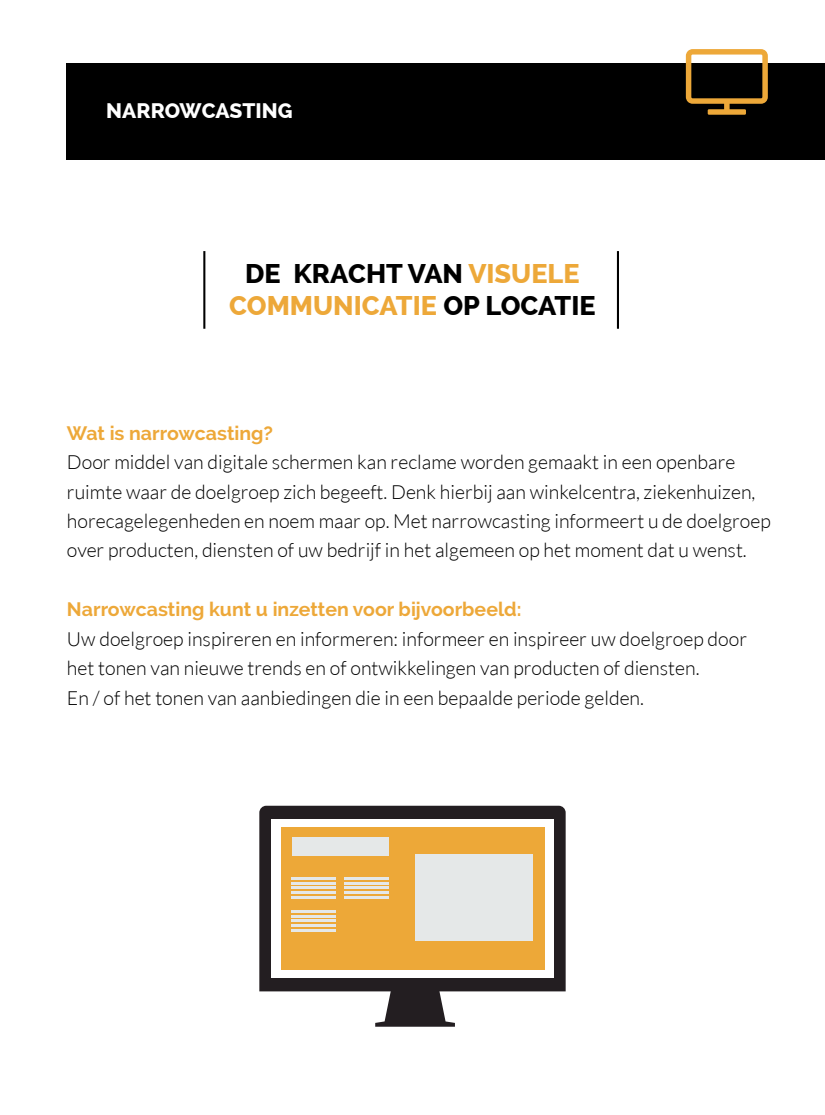
<style>
.page{position:relative;width:825px;height:1115px;background:#fff}
.page>*{position:absolute;margin:0;border:0;box-sizing:border-box;transform-origin:0 0}
.t1{font:76.5px "Font Awesome";color:#eda839}
.t2{font:800 27px/32.4px "Raleway";color:#000;text-align:center}
.t3{font:800 21px "Raleway";color:#fff}
.t4{font:300 19.5px/29.4px "Lato";color:#000}
.t5{font:700 19.5px "Raleway";color:#eda839}
.s1{color:#eda839}
</style>
<div class="page">
<div style="left:67px;top:63px;width:758px;height:96px;background:#000"></div>
<hr style="left:203px;top:251px;width:2px;height:77px;background:#000">
<hr style="left:617px;top:251px;width:2px;height:77px;background:#000">
<svg style="left:375px;top:991px;width:80px;height:35px"></svg>
<div style="left:259px;top:805px;width:307px;height:186px;background:#231e21"></div>
<div style="left:271px;top:819px;width:283px;height:158px;background:#fff"></div>
<div style="left:281px;top:827px;width:263px;height:142px;background:#eda838"></div>
<div style="left:415px;top:853px;width:118px;height:86px;background:#e5e8e8"></div>
<div style="left:292px;top:837px;width:97px;height:18px;background:#e5e8e8"></div>
<hr style="left:292px;top:877px;width:44px;height:2px;background:#e5e8e8">
<hr style="left:345px;top:877px;width:44px;height:2px;background:#e5e8e8">
<hr style="left:292px;top:909px;width:44px;height:3px;background:#e5e8e8">
<hr style="left:292px;top:881px;width:44px;height:3px;background:#e5e8e8">
<hr style="left:345px;top:881px;width:44px;height:3px;background:#e5e8e8">
<hr style="left:292px;top:914px;width:44px;height:3px;background:#e5e8e8">
<hr style="left:292px;top:886px;width:44px;height:2px;background:#e5e8e8">
<hr style="left:345px;top:886px;width:44px;height:2px;background:#e5e8e8">
<hr style="left:292px;top:919px;width:44px;height:2px;background:#e5e8e8">
<hr style="left:292px;top:891px;width:44px;height:2px;background:#e5e8e8">
<hr style="left:345px;top:891px;width:44px;height:2px;background:#e5e8e8">
<hr style="left:292px;top:923px;width:44px;height:3px;background:#e5e8e8">
<hr style="left:292px;top:895px;width:44px;height:3px;background:#e5e8e8">
<hr style="left:345px;top:895px;width:44px;height:3px;background:#e5e8e8">
<hr style="left:292px;top:928px;width:44px;height:3px;background:#e5e8e8">
<p class="t3" style="left:106px;top:102px;width:188px">NARROWCASTING</p>
<h2 class="t2" style="left:229px;top:258px;width:368px">DE KRACHT VAN <span class="s1">VISUELE<br>COMMUNICATIE</span> OP LOCATIE</h2>
<h1 class="t1" style="left:686px;top:44px;width:89px">●</h1>
<p class="t5" style="left:67px;top:425px;width:208px">Wat is narrowcasting?</p>
<p class="t4" style="left:67px;top:448px;width:705px">Door middel van digitale schermen kan reclame worden gemaakt in een openbare ruimte waar de doelgroep zich begeeft. Denk hierbij aan winkelcentra, ziekenhuizen, horecagelegenheden en noem maar op. Met narrowcasting informeert u de doelgroep over producten, diensten of uw bedrijf in het algemeen op het moment dat u wenst.</p>
<p class="t5" style="left:67px;top:601px;width:456px">Narrowcasting kunt u inzetten voor bijvoorbeeld:</p>
<p class="t4" style="left:67px;top:625px;width:682px">Uw doelgroep inspireren en informeren: informeer en inspireer uw doelgroep door het tonen van nieuwe trends en of ontwikkelingen van producten of diensten.<br>En / of het tonen van aanbiedingen die in een bepaalde periode gelden.</p>
</div>
